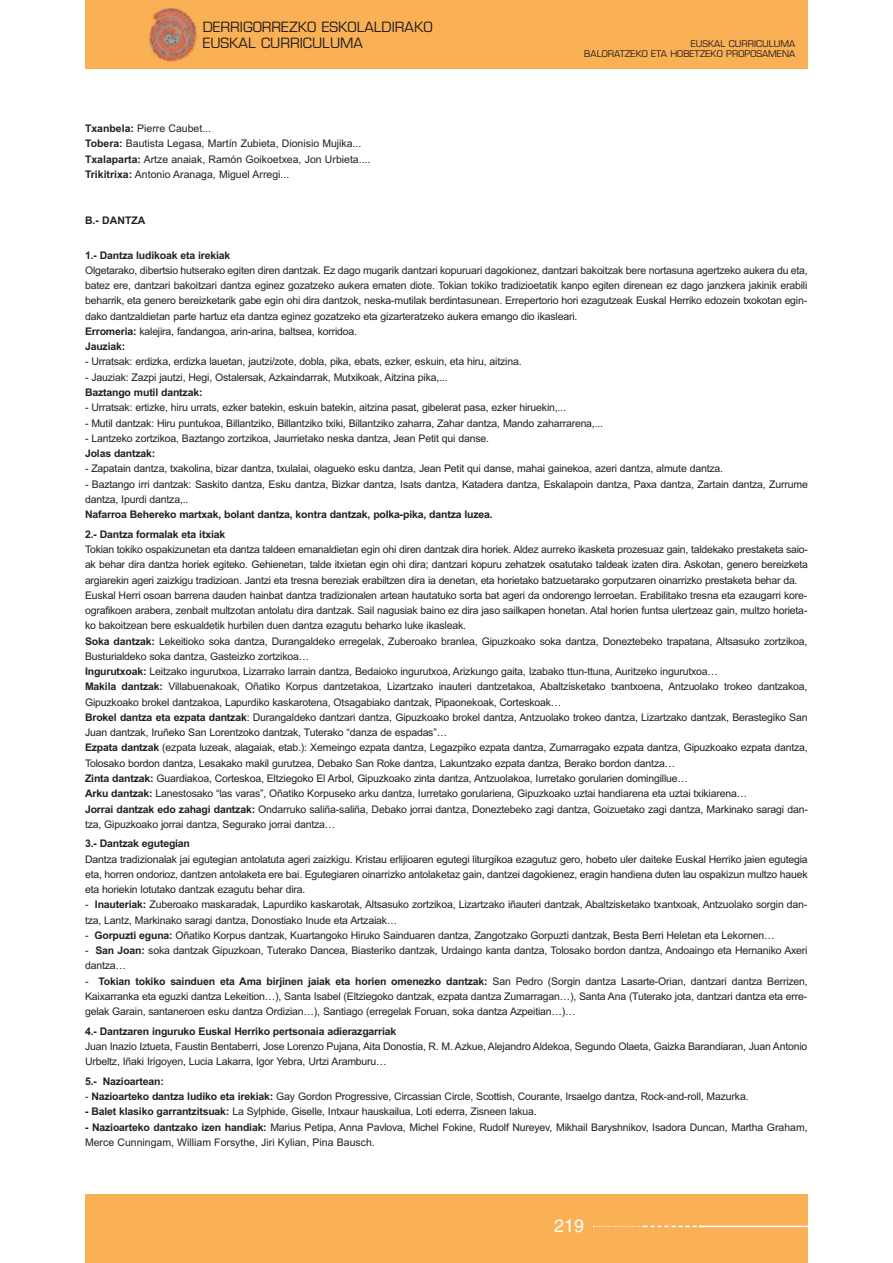
<style>
.page{position:relative;width:893px;height:1263px;background:#fff}
.page>*{position:absolute;margin:0;border:0;box-sizing:border-box;transform-origin:0 0}
.t1{font:18px "Helvetica";color:#fff}
.t2{font:13.8px/16.6px "Eurostile";color:#231f20}
.t3{font:10.5px/15.3px "Arial MS";letter-spacing:-.015em;color:#231f20}
.t4{font:10.5px/19.5px "Arial Bold MS";letter-spacing:-.015em;color:#231f20}
.t5{font:9px/10.8px "Eurostile";color:#231f20;text-align:right}
.s1{font-family:"Arial Bold MS"}
.s2{font-family:"Arial MS"}
</style>
<div class="page">
<div style="left:85px;top:0;width:723px;height:68px;background:#fab054"></div>
<div style="left:85px;top:1194px;width:723px;height:69px;background:#fab054"></div>
<img style="left:148px;top:8px;width:50px;height:54px">
<svg style="left:593px;top:1226px;width:106px;height:1px"></svg>
<hr style="left:699px;top:1226px;width:109px;height:1px;background:#fff">
<h2 class="t2" style="left:203px;top:20px;width:232px">DERRIGORREZKO ESKOLALDIRAKO<br>EUSKAL CURRICULUMA</h2>
<p class="t5" style="left:584px;top:39px;width:212px">EUSKAL CURRICULUMA<br>BALORATZEKO ETA HOBETZEKO PROPOSAMENA</p>
<p class="t3" style="left:85px;top:121px;width:287px"><span class="s1">Txanbela:</span> Pierre Caubet...<br><span class="s1">Tobera:</span> Bautista Legasa, Martín Zubieta, Dionisio Mujika...<br><span class="s1">Txalaparta:</span> Artze anaiak, Ramón Goikoetxea, Jon Urbieta....<br><span class="s1">Trikitrixa:</span> Antonio Aranaga, Miguel Arregi...</p>
<p class="t4" style="left:85px;top:210px;width:62px">B.- DANTZA</p>
<p class="t4" style="left:85px;top:245px;width:147px">1.- Dantza ludikoak eta irekiak</p>
<p class="t3" style="left:85px;top:263px;width:724px">Olgetarako, dibertsio hutserako egiten diren dantzak. Ez dago mugarik dantzari kopuruari dagokionez, dantzari bakoitzak bere nortasuna agertzeko aukera du eta, batez ere, dantzari bakoitzari dantza eginez gozatzeko aukera ematen diote. Tokian tokiko tradizioetatik kanpo egiten direnean ez dago janzkera jakinik erabili beharrik, eta genero bereizketarik gabe egin ohi dira dantzok, neska-mutilak berdintasunean. Errepertorio hori ezagutzeak Euskal Herriko edozein txokotan egin&shy;dako dantzaldietan parte hartuz eta dantza eginez gozatzeko eta gizarteratzeko aukera emango dio ikasleari.<br><span class="s1">Erromeria:</span> kalejira, fandangoa, arin-arina, baltsea, korridoa.</p>
<p class="t4" style="left:85px;top:337px;width:42px">Jauziak:</p>
<p class="t3" style="left:85px;top:354px;width:438px">- Urratsak: erdizka, erdizka lauetan, jautzi/zote, dobla, pika, ebats, ezker, eskuin, eta hiru, aitzina.</p>
<p class="t3" style="left:85px;top:369px;width:364px">- Jauziak: Zazpi jautzi, Hegi, Ostalersak, Azkaindarrak, Mutxikoak, Aitzina pika,...</p>
<p class="t4" style="left:85px;top:383px;width:119px">Baztango mutil dantzak:</p>
<p class="t3" style="left:85px;top:400px;width:482px">- Urratsak: ertizke, hiru urrats, ezker batekin, eskuin batekin, aitzina pasat, gibelerat pasa, ezker hiruekin,...</p>
<p class="t3" style="left:85px;top:415px;width:520px">- Mutil dantzak: Hiru puntukoa, Billantziko, Billantziko txiki, Billantziko zaharra, Zahar dantza, Mando zaharrarena,...</p>
<p class="t3" style="left:85px;top:431px;width:405px">- Lantzeko zortzikoa, Baztango zortzikoa, Jaurrietako neska dantza, Jean Petit qui danse.</p>
<p class="t4" style="left:85px;top:444px;width:72px">Jolas dantzak:</p>
<p class="t3" style="left:85px;top:461px;width:640px">- Zapatain dantza, txakolina, bizar dantza, txulalai, olagueko esku dantza, Jean Petit qui danse, mahai gainekoa, azeri dantza, almute dantza.</p>
<p class="t3" style="left:85px;top:476px;width:724px">- Baztango irri dantzak: Saskito dantza, Esku dantza, Bizkar dantza, Isats dantza, Katadera dantza, Eskalapoin dantza, Paxa dantza, Zartain dantza, Zurrume dantza, Ipurdi dantza,..</p>
<p class="t4" style="left:85px;top:505px;width:409px">Nafarroa Behereko martxak, bolant dantza, kontra dantzak, polka-pika, dantza luzea.<br>2.- Dantza formalak eta itxiak</p>
<p class="t3" style="left:85px;top:542px;width:724px">Tokian tokiko ospakizunetan eta dantza taldeen emanaldietan egin ohi diren dantzak dira horiek. Aldez aurreko ikasketa prozesuaz gain, taldekako prestaketa saio&shy;ak behar dira dantza horiek egiteko. Gehienetan, talde itxietan egin ohi dira; dantzari kopuru zehatzek osatutako taldeak izaten dira. Askotan, genero bereizketa argiarekin ageri zaizkigu tradizioan. Jantzi eta tresna bereziak erabiltzen dira ia denetan, eta horietako batzuetarako gorputzaren oinarrizko prestaketa behar da.<br>Euskal Herri osoan barrena dauden hainbat dantza tradizionalen artean hautatuko sorta bat ageri da ondorengo lerroetan. Erabilitako tresna eta ezaugarri kore&shy;ografikoen arabera, zenbait multzotan antolatu dira dantzak. Sail nagusiak baino ez dira jaso sailkapen honetan. Atal horien funtsa ulertzeaz gain, multzo horieta&shy;ko bakoitzean bere eskualdetik hurbilen duen dantza ezagutu beharko luke ikasleak.<br><span class="s1">Soka dantzak:</span> Lekeitioko soka dantza, Durangaldeko erregelak, Zuberoako branlea, Gipuzkoako soka dantza, Doneztebeko trapatana, Altsasuko zortzikoa, Busturialdeko soka dantza, Gasteizko zortzikoa…<br><span class="s1">Ingurutxoak:</span> Leitzako ingurutxoa, Lizarrako larrain dantza, Bedaioko ingurutxoa, Arizkungo gaita, Izabako ttun-ttuna, Auritzeko ingurutxoa…<br><span class="s1">Makila dantzak:</span> Villabuenakoak, Oñatiko Korpus dantzetakoa, Lizartzako inauteri dantzetakoa, Abaltzisketako txantxoena, Antzuolako trokeo dantzakoa, Gipuzkoako brokel dantzakoa, Lapurdiko kaskarotena, Otsagabiako dantzak, Pipaonekoak, Corteskoak…<br><span class="s1">Brokel dantza eta ezpata dantzak</span>: Durangaldeko dantzari dantza, Gipuzkoako brokel dantza, Antzuolako trokeo dantza, Lizartzako dantzak, Berastegiko San Juan dantzak, Iruñeko San Lorentzoko dantzak, Tuterako “danza de espadas”…<br><span class="s1">Ezpata dantzak</span> (ezpata luzeak, alagaiak, etab.): Xemeingo ezpata dantza, Legazpiko ezpata dantza, Zumarragako ezpata dantza, Gipuzkoako ezpata dantza, Tolosako bordon dantza, Lesakako makil gurutzea, Debako San Roke dantza, Lakuntzako ezpata dantza, Berako bordon dantza…<br><span class="s1">Zinta dantzak:</span> Guardiakoa, Corteskoa, Eltziegoko El Arbol, Gipuzkoako zinta dantza, Antzuolakoa, Iurretako gorularien domingillue…<br><span class="s1">Arku dantzak:</span> Lanestosako “las varas”, Oñatiko Korpuseko arku dantza, Iurretako gorulariena, Gipuzkoako uztai handiarena eta uztai txikiarena…<br><span class="s1">Jorrai dantzak edo zahagi dantzak:</span> Ondarruko saliña-saliña, Debako jorrai dantza, Doneztebeko zagi dantza, Goizuetako zagi dantza, Markinako saragi dan&shy;tza, Gipuzkoako jorrai dantza, Segurako jorrai dantza…</p>
<p class="t4" style="left:85px;top:834px;width:107px">3.- Dantzak egutegian</p>
<p class="t3" style="left:85px;top:851px;width:724px;text-align:justify">Dantza tradizionalak jai egutegian antolatuta ageri zaizkigu. Kristau erlijioaren egutegi liturgikoa ezagutuz gero, hobeto uler daiteke Euskal Herriko jaien egutegia eta, horren ondorioz, dantzen antolaketa ere bai. Egutegiaren oinarrizko antolaketaz gain, dantzei dagokienez, eragin handiena duten lau ospakizun multzo hauek eta horiekin lotutako dantzak ezagutu behar dira.</p>
<p class="t3" style="left:85px;top:897px;width:724px">- <span class="s1">Inauteriak:</span> Zuberoako maskaradak, Lapurdiko kaskarotak, Altsasuko zortzikoa, Lizartzako iñauteri dantzak, Abaltzisketako txantxoak, Antzuolako sorgin dan&shy;tza, Lantz, Markinako saragi dantza, Donostiako Inude eta Artzaiak…</p>
<p class="t3" style="left:85px;top:928px;width:691px">- <span class="s1">Gorpuzti eguna:</span> Oñatiko Korpus dantzak, Kuartangoko Hiruko Sainduaren dantza, Zangotzako Gorpuzti dantzak, Besta Berri Heletan eta Lekornen…</p>
<p class="t3" style="left:85px;top:943px;width:724px">- <span class="s1">San Joan:</span> soka dantzak Gipuzkoan, Tuterako Dancea, Biasteriko dantzak, Urdaingo kanta dantza, Tolosako bordon dantza, Andoaingo eta Hernaniko Axeri dantza…</p>
<p class="t4" style="left:85px;top:971px;width:724px"><span class="s2">-</span> Tokian tokiko sainduen eta Ama birjinen jaiak eta horien omenezko dantzak: <span class="s2">San Pedro (Sorgin dantza Lasarte-Orian, dantzari dantza Berrizen,</span></p>
<p class="t3" style="left:85px;top:989px;width:724px">Kaixarranka eta eguzki dantza Lekeition…), Santa Isabel (Eltziegoko dantzak, ezpata dantza Zumarragan…), Santa Ana (Tuterako jota, dantzari dantza eta erre&shy;gelak Garain, santaneroen esku dantza Ordizian…), Santiago (erregelak Foruan, soka dantza Azpeitian…)…</p>
<p class="t4" style="left:85px;top:1021px;width:313px">4.- Dantzaren inguruko Euskal Herriko pertsonaia adierazgarriak</p>
<p class="t3" style="left:85px;top:1039px;width:724px">Juan Inazio Iztueta, Faustin Bentaberri, Jose Lorenzo Pujana, Aita Donostia, R. M. Azkue, Alejandro Aldekoa, Segundo Olaeta, Gaizka Barandiaran, Juan Antonio<br>Urbeltz, Iñaki Irigoyen, Lucia Lakarra, Igor Yebra, Urtzi Aramburu…</p>
<p class="t4" style="left:85px;top:1071px;width:80px">5.- Nazioartean:</p>
<p class="t3" style="left:85px;top:1089px;width:665px">- <span class="s1">Nazioarteko dantza ludiko eta irekiak:</span> Gay Gordon Progressive, Circassian Circle, Scottish, Courante, Irsaelgo dantza, Rock-and-roll, Mazurka.</p>
<p class="t3" style="left:85px;top:1104px;width:453px"><span class="s1">- Balet klasiko garrantzitsuak:</span> La Sylphide, Giselle, Intxaur hauskailua, Loti ederra, Zisneen lakua.</p>
<p class="t3" style="left:85px;top:1119px;width:724px"><span class="s1">- Nazioarteko dantzako izen handiak:</span> Marius Petipa, Anna Pavlova, Michel Fokine, Rudolf Nureyev, Mikhail Baryshnikov, Isadora Duncan, Martha Graham,<br>Merce Cunningam, William Forsythe, Jiri Kylian, Pina Bausch.</p>
<h1 class="t1" style="left:554px;top:1219px;width:32px">219</h1>
</div>
